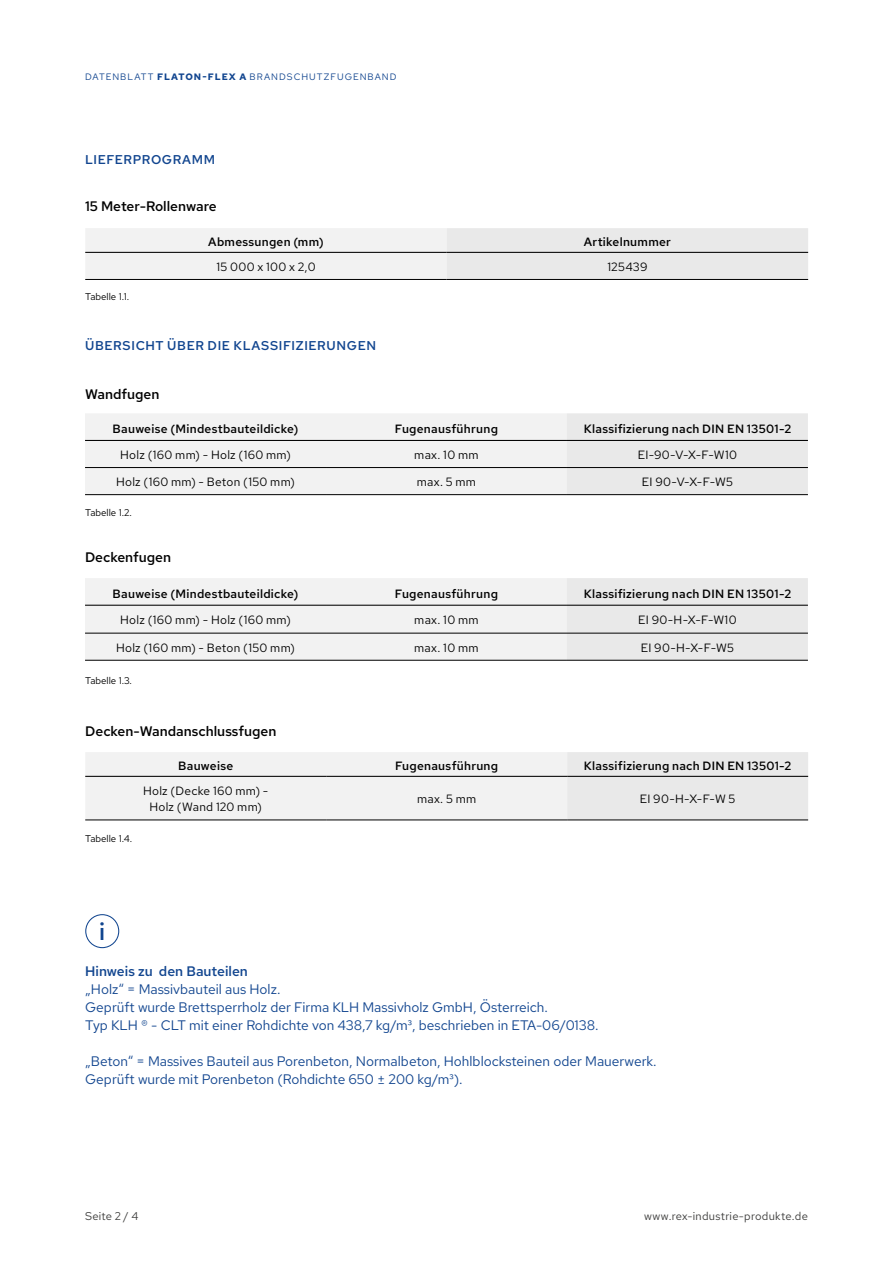
<style>
.page{position:relative;width:893px;height:1263px;background:#fff}
.page>*{position:absolute;margin:0;border:0;box-sizing:border-box;transform-origin:0 0}
.t1{font:500 24px "Red Hat Text";color:#11458f}
.t2{font:13.8px/18px "Red Hat Text";color:#11458f}
.t3{font:600 13.8px "Red Hat Text";color:#000}
.t4{font:600 13.8px "Red Hat Text";color:#11458f}
.t5{font:600 12.75px "Red Hat Text";letter-spacing:.05em;color:#11458f}
.t6{font:12px/16.5px "Red Hat Text";letter-spacing:.025em;color:#000;text-align:center}
.t7{font:600 12px "Red Hat Text";letter-spacing:.02em;color:#000}
.t8{font:11.25px "Red Hat Text";letter-spacing:.025em;color:#3c3c3b}
.t9{font:9.75px "Red Hat Text";color:#000}
.t10{font:9.3px "Red Hat Text";letter-spacing:.11em;color:#11458f}
.s1{font-weight:700}
</style>
<div class="page">
<svg style="left:85px;top:228px;width:723px;height:51px"></svg>
<hr style="left:85px;top:279px;width:362px;height:1px;background:#000">
<hr style="left:447px;top:279px;width:361px;height:1px;background:#000">
<hr style="left:85px;top:252px;width:362px;height:1px;background:#000">
<hr style="left:447px;top:252px;width:361px;height:1px;background:#000">
<svg style="left:85px;top:413px;width:723px;height:81px"></svg>
<hr style="left:85px;top:467px;width:241px;height:1px;background:#000">
<hr style="left:326px;top:467px;width:241px;height:1px;background:#000">
<hr style="left:567px;top:467px;width:241px;height:1px;background:#000">
<hr style="left:85px;top:494px;width:241px;height:1px;background:#000">
<hr style="left:326px;top:494px;width:241px;height:1px;background:#000">
<hr style="left:567px;top:494px;width:241px;height:1px;background:#000">
<hr style="left:85px;top:440px;width:241px;height:1px;background:#000">
<hr style="left:326px;top:440px;width:241px;height:1px;background:#000">
<hr style="left:567px;top:440px;width:241px;height:1px;background:#000">
<svg style="left:85px;top:578px;width:723px;height:82px"></svg>
<hr style="left:85px;top:633px;width:241px;height:1px;background:#000">
<hr style="left:326px;top:633px;width:241px;height:1px;background:#000">
<hr style="left:567px;top:633px;width:241px;height:1px;background:#000">
<hr style="left:85px;top:660px;width:241px;height:1px;background:#000">
<hr style="left:326px;top:660px;width:241px;height:1px;background:#000">
<hr style="left:567px;top:660px;width:241px;height:1px;background:#000">
<hr style="left:85px;top:605px;width:241px;height:1px;background:#000">
<hr style="left:326px;top:605px;width:241px;height:1px;background:#000">
<hr style="left:567px;top:605px;width:241px;height:1px;background:#000">
<svg style="left:85px;top:752px;width:723px;height:68px"></svg>
<hr style="left:85px;top:820px;width:241px;height:1px;background:#000">
<hr style="left:326px;top:820px;width:241px;height:1px;background:#000">
<hr style="left:567px;top:820px;width:241px;height:1px;background:#000">
<hr style="left:85px;top:776px;width:241px;height:1px;background:#000">
<hr style="left:326px;top:776px;width:241px;height:1px;background:#000">
<hr style="left:567px;top:776px;width:241px;height:1px;background:#000">
<div style="left:85px;top:914px;width:34px;height:34px;border:1px solid #11458f;border-radius:50%"></div>
<p class="t10" style="left:85px;top:71px;width:313px">DATENBLATT <span class="s1">FLATON-FLEX A</span> BRANDSCHUTZFUGENBAND</p>
<p class="t5" style="left:85px;top:151px;width:132px">LIEFERPROGRAMM</p>
<p class="t3" style="left:85px;top:197px;width:133px">15 Meter-Rollenware</p>
<p class="t7" style="left:208px;top:234px;width:117px">Abmessungen (mm)</p>
<p class="t7" style="left:584px;top:234px;width:89px">Artikelnummer</p>
<p class="t6" style="left:216px;top:258px;width:101px">15 000 x 100 x 2,0</p>
<p class="t6" style="left:607px;top:258px;width:42px">125439</p>
<p class="t9" style="left:85px;top:290px;width:45px">Tabelle 1.1.</p>
<p class="t5" style="left:85px;top:337px;width:293px">ÜBERSICHT ÜBER DIE KLASSIFIZIERUNGEN</p>
<p class="t3" style="left:85px;top:385px;width:76px">Wandfugen</p>
<p class="t7" style="left:113px;top:421px;width:187px">Bauweise (Mindestbauteildicke)</p>
<p class="t7" style="left:395px;top:421px;width:105px">Fugenausführung</p>
<p class="t7" style="left:584px;top:421px;width:209px">Klassifizierung nach DIN EN 13501-2</p>
<p class="t6" style="left:120px;top:446px;width:172px">Holz (160 mm) - Holz (160 mm)</p>
<p class="t6" style="left:414px;top:446px;width:66px">max. 10 mm</p>
<p class="t6" style="left:638px;top:446px;width:101px">EI-90-V-X-F-W10</p>
<p class="t6" style="left:116px;top:473px;width:180px">Holz (160 mm) - Beton (150 mm)</p>
<p class="t6" style="left:417px;top:473px;width:61px">max. 5 mm</p>
<p class="t6" style="left:642px;top:473px;width:93px">EI 90-V-X-F-W5</p>
<p class="t9" style="left:85px;top:506px;width:48px">Tabelle 1.2.</p>
<p class="t3" style="left:85px;top:548px;width:88px">Deckenfugen</p>
<p class="t7" style="left:113px;top:586px;width:187px">Bauweise (Mindestbauteildicke)</p>
<p class="t7" style="left:395px;top:586px;width:105px">Fugenausführung</p>
<p class="t7" style="left:584px;top:586px;width:209px">Klassifizierung nach DIN EN 13501-2</p>
<p class="t6" style="left:120px;top:611px;width:172px">Holz (160 mm) - Holz (160 mm)</p>
<p class="t6" style="left:414px;top:611px;width:66px">max. 10 mm</p>
<p class="t6" style="left:638px;top:611px;width:100px">EI 90-H-X-F-W10</p>
<p class="t6" style="left:116px;top:639px;width:180px">Holz (160 mm) - Beton (150 mm)</p>
<p class="t6" style="left:414px;top:639px;width:66px">max. 10 mm</p>
<p class="t6" style="left:641px;top:639px;width:95px">EI 90-H-X-F-W5</p>
<p class="t9" style="left:85px;top:674px;width:48px">Tabelle 1.3.</p>
<p class="t3" style="left:85px;top:722px;width:193px">Decken-Wandanschlussfugen</p>
<p class="t7" style="left:178px;top:758px;width:57px">Bauweise</p>
<p class="t7" style="left:395px;top:758px;width:105px">Fugenausführung</p>
<p class="t7" style="left:584px;top:758px;width:209px">Klassifizierung nach DIN EN 13501-2</p>
<p class="t6" style="left:143px;top:782px;width:127px">Holz (Decke 160 mm) -<br>Holz (Wand 120 mm)</p>
<p class="t6" style="left:417px;top:790px;width:61px">max. 5 mm</p>
<p class="t6" style="left:640px;top:790px;width:97px">EI 90-H-X-F-W 5</p>
<p class="t9" style="left:85px;top:832px;width:49px">Tabelle 1.4.</p>
<h1 class="t1" style="left:99px;top:916px;width:8px">i</h1>
<p class="t4" style="left:85px;top:962px;width:164px">Hinweis zu den Bauteilen</p>
<p class="t2" style="left:85px;top:980px;width:515px">„Holz“ = Massivbauteil aus Holz.<br>Geprüft wurde Brettsperrholz der Firma KLH Massivholz GmbH, Österreich.<br>Typ KLH ® - CLT mit einer Rohdichte von 438,7 kg/m³, beschrieben in ETA-06/0138.</p>
<p class="t2" style="left:85px;top:1052px;width:573px">„Beton“ = Massives Bauteil aus Porenbeton, Normalbeton, Hohlblocksteinen oder Mauerwerk.<br>Geprüft wurde mit Porenbeton (Rohdichte 650 ± 200 kg/m³).</p>
<p class="t8" style="left:85px;top:1209px;width:55px">Seite 2 / 4</p>
<p class="t8" style="left:644px;top:1209px;width:165px">www.rex-industrie-produkte.de</p>
</div>
